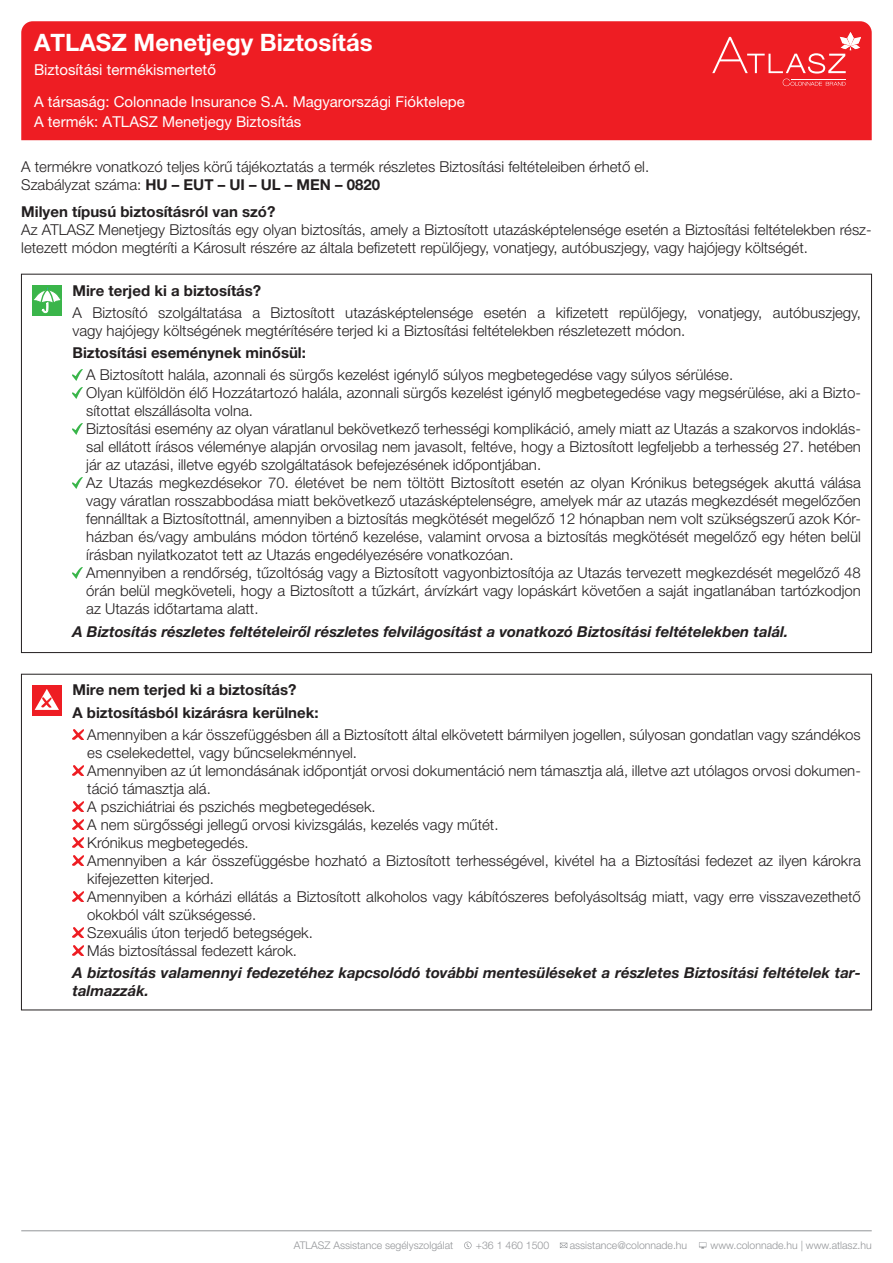
<style>
.page{position:relative;width:893px;height:1263px;background:#fff}
.page>*{position:absolute;margin:0;border:0;box-sizing:border-box;transform-origin:0 0}
.Form_title{font:700 24px "Helvetica Neue LT Pro";color:#fff}
.t1{font:300 15px/18px "Helvetica Neue LT Pro";color:#231f20}
.t2{font:italic 700 15px/18px "Helvetica Neue LT Pro";color:#231f20}
.t3{font:700 15px "Helvetica Neue LT Pro";color:#231f20}
.Company_Product_head{font:15px "Helvetica Neue LT Pro";color:#fff}
.Form_sub_title{font:15px "Helvetica Neue LT Pro";color:#fff}
.t4{font:300 10.5px "Helvetica Neue LT Pro";color:#939598}
.s1{font-weight:700}
</style>
<div class="page">
<hr style="left:21px;top:1230px;width:851px;height:1px;background:#939598">
<svg style="left:464px;top:1241px;width:8px;height:8px"></svg>
<svg style="left:699px;top:1242px;width:7px;height:6px"></svg>
<svg style="left:560px;top:1242px;width:7px;height:6px"></svg>
<div style="left:32px;top:285px;width:30px;height:31px;background:#3ab54a"></div>
<svg style="left:34px;top:287px;width:27px;height:27px"></svg>
<svg style="left:72px;top:370px;width:10px;height:10px"></svg>
<svg style="left:72px;top:388px;width:10px;height:10px"></svg>
<svg style="left:72px;top:424px;width:10px;height:10px"></svg>
<svg style="left:72px;top:478px;width:10px;height:10px"></svg>
<svg style="left:72px;top:568px;width:10px;height:10px"></svg>
<div style="left:32px;top:685px;width:30px;height:31px;background:#ee1d23"></div>
<svg style="left:35px;top:689px;width:24px;height:21px"></svg>
<svg style="left:72px;top:729px;width:11px;height:11px"></svg>
<svg style="left:72px;top:765px;width:11px;height:11px"></svg>
<svg style="left:72px;top:801px;width:11px;height:11px"></svg>
<svg style="left:72px;top:819px;width:11px;height:11px"></svg>
<svg style="left:72px;top:837px;width:11px;height:11px"></svg>
<svg style="left:72px;top:855px;width:11px;height:11px"></svg>
<svg style="left:72px;top:891px;width:11px;height:11px"></svg>
<svg style="left:72px;top:927px;width:11px;height:11px"></svg>
<svg style="left:72px;top:945px;width:11px;height:11px"></svg>
<div style="left:21px;top:21px;width:851px;height:119px;background:#ee1d23"></div>
<svg style="left:712px;top:32px;width:149px;height:54px;background:#ef383d"></svg>
<p class="Form_title" style="left:34px;top:28px;width:340px">ATLASZ Menetjegy Biztosítás</p>
<p class="Form_sub_title" style="left:34px;top:61px;width:183px">Biztosítási termékismertető</p>
<p class="Company_Product_head" style="left:34px;top:93px;width:432px">A társaság: Colonnade Insurance S.A. Magyarországi Fióktelepe</p>
<p class="Company_Product_head" style="left:34px;top:113px;width:269px">A termék: ATLASZ Menetjegy Biztosítás</p>
<p class="t1" style="left:21px;top:158px;width:629px">A termékre vonatkozó teljes körű tájékoztatás a termék részletes Biztosítási feltételeiben érhető el.<br>Szabályzat száma: <span class="s1">HU – EUT – UI – UL – MEN – 0820</span></p>
<p class="t3" style="left:21px;top:202px;width:256px">Milyen típusú biztosításról van szó?</p>
<p class="t1" style="left:21px;top:220px;width:852px">Az ATLASZ Menetjegy Biztosítás egy olyan biztosítás, amely a Biztosított utazásképtelensége esetén a Biztosítási feltételekben rész&shy;letezett módon megtéríti a Károsult részére az általa befizetett repülőjegy, vonatjegy, autóbuszjegy, vagy hajójegy költségét.</p>
<p class="t3" style="left:72px;top:281px;width:190px">Mire terjed ki a biztosítás?</p>
<p class="t1" style="left:72px;top:303px;width:790px">A Biztosító szolgáltatása a Biztosított utazásképtelensége esetén a kifizetett repülőjegy, vonatjegy, autóbuszjegy, vagy hajójegy költségének megtérítésére terjed ki a Biztosítási feltételekben részletezett módon.</p>
<p class="t3" style="left:72px;top:343px;width:235px">Biztosítási eseménynek minősül:</p>
<p class="t1" style="left:86px;top:366px;width:648px">A Biztosított halála, azonnali és sürgős kezelést igénylő súlyos megbetegedése vagy súlyos sérülése.</p>
<p class="t1" style="left:86px;top:384px;width:776px">Olyan külföldön élő Hozzátartozó halála, azonnali sürgős kezelést igénylő megbetegedése vagy megsérülése, aki a Bizto&shy;sítottat elszállásolta volna.</p>
<p class="t1" style="left:86px;top:420px;width:776px;text-align:justify">Biztosítási esemény az olyan váratlanul bekövetkező terhességi komplikáció, amely miatt az Utazás a szakorvos indoklás&shy;sal ellátott írásos véleménye alapján orvosilag nem javasolt, feltéve, hogy a Biztosított legfeljebb a terhesség 27. hetében jár az utazási, illetve egyéb szolgáltatások befejezésének időpontjában.</p>
<p class="t1" style="left:86px;top:474px;width:776px;text-align:justify">Az Utazás megkezdésekor 70. életévet be nem töltött Biztosított esetén az olyan Krónikus betegségek akuttá válása vagy váratlan rosszabbodása miatt bekövetkező utazásképtelenségre, amelyek már az utazás megkezdését megelőzően fennálltak a Biztosítottnál, amennyiben a biztosítás megkötését megelőző 12 hónapban nem volt szükségszerű azok Kór&shy;házban és/vagy ambuláns módon történő kezelése, valamint orvosa a biztosítás megkötését megelőző egy héten belül írásban nyilatkozatot tett az Utazás engedélyezésére vonatkozóan.</p>
<p class="t1" style="left:86px;top:564px;width:776px;text-align:justify">Amennyiben a rendőrség, tűzoltóság vagy a Biztosított vagyonbiztosítója az Utazás tervezett megkezdését megelőző 48 órán belül megköveteli, hogy a Biztosított a tűzkárt, árvízkárt vagy lopáskárt követően a saját ingatlanában tartózkodjon az Utazás időtartama alatt.</p>
<p class="t2" style="left:72px;top:622px;width:717px">A Biztosítás részletes feltételeiről részletes felvilágosítást a vonatkozó Biztosítási feltételekben talál.</p>
<p class="t3" style="left:72px;top:681px;width:226px">Mire nem terjed ki a biztosítás?</p>
<p class="t3" style="left:72px;top:703px;width:248px">A biztosításból kizárásra kerülnek:</p>
<p class="t1" style="left:87px;top:725px;width:775px">Amennyiben a kár összefüggésben áll a Biztosított által elkövetett bármilyen jogellen, súlyosan gondatlan vagy szándékos es cselekedettel, vagy bűncselekménnyel.</p>
<p class="t1" style="left:87px;top:761px;width:775px">Amennyiben az út lemondásának időpontját orvosi dokumentáció nem támasztja alá, illetve azt utólagos orvosi dokumen&shy;táció támasztja alá.</p>
<p class="t1" style="left:87px;top:797px;width:290px">A pszichiátriai és pszichés megbetegedések.</p>
<p class="t1" style="left:87px;top:815px;width:413px">A nem sürgősségi jellegű orvosi kivizsgálás, kezelés vagy műtét.</p>
<p class="t1" style="left:87px;top:833px;width:163px">Krónikus megbetegedés.</p>
<p class="t1" style="left:87px;top:851px;width:775px">Amennyiben a kár összefüggésbe hozható a Biztosított terhességével, kivétel ha a Biztosítási fedezet az ilyen károkra kifejezetten kiterjed.</p>
<p class="t1" style="left:87px;top:887px;width:775px">Amennyiben a kórházi ellátás a Biztosított alkoholos vagy kábítószeres befolyásoltság miatt, vagy erre visszavezethető okokból vált szükségessé.</p>
<p class="t1" style="left:87px;top:923px;width:227px">Szexuális úton terjedő betegségek.</p>
<p class="t1" style="left:87px;top:941px;width:211px">Más biztosítással fedezett károk.</p>
<p class="t2" style="left:72px;top:963px;width:790px">A biztosítás valamennyi fedezetéhez kapcsolódó további mentesüléseket a részletes Biztosítási feltételek tar&shy;talmazzák.</p>
<p class="t4" style="left:294px;top:1239px;width:161px">ATLASZ Assistance segélyszolgálat</p>
<p class="t4" style="left:476px;top:1239px;width:75px">+36 1 460 1500</p>
<p class="t4" style="left:570px;top:1239px;width:119px">assistance@colonnade.hu</p>
<p class="t4" style="left:711px;top:1239px;width:163px">www.colonnade.hu | www.atlasz.hu</p>
</div>
